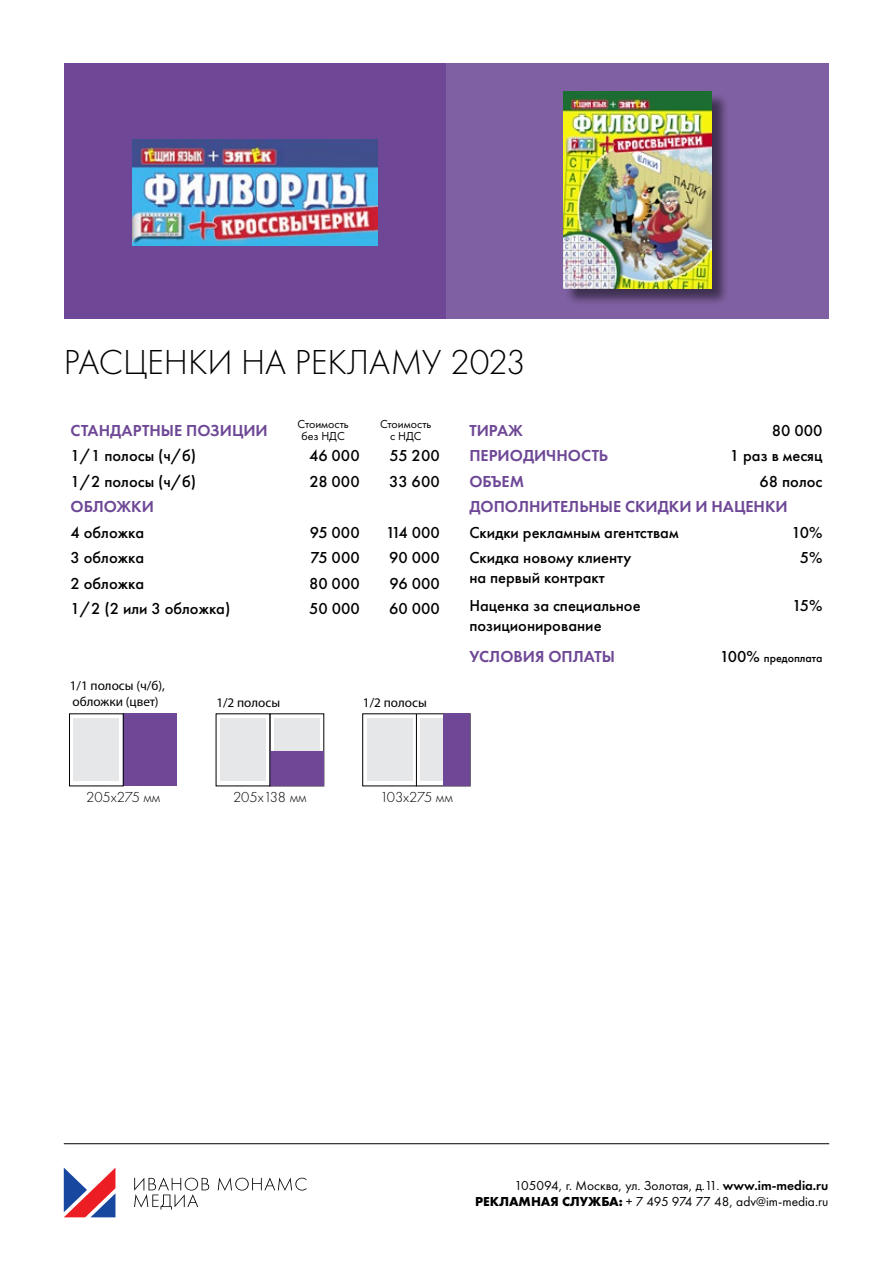
<style>
.page{position:relative;width:893px;height:1263px;background:#fff}
.page>*{position:absolute;margin:0;border:0;box-sizing:border-box;transform-origin:0 0}
.t1{font:300 36px "Futura PT";color:#000}
.t2{font:500 16.5px/19.8px "Futura PT";color:#000}
.t3{font:600 16.5px "Futura PT";color:#6e4896}
.t4{font:300 15px "Futura PT";color:#000}
.t5{font:13.5px/16.2px "Futura PT";color:#000;text-align:right}
.t6{font:13.2px/15.8px "Myriad Pro";color:#000}
.t7{font:12px/12px "Futura PT";color:#000;text-align:center}
.t8{font:500 12px "Futura PT";color:#000}
.s1{font-size:16.5px}
.s2{font-weight:600}
.s3{font-weight:700}
</style>
<div class="page">
<div style="left:64px;top:64px;width:382px;height:255px;background:#6e4896"></div>
<div style="left:446px;top:64px;width:383px;height:255px;background:#7f60a2"></div>
<div style="left:416px;top:714px;width:54px;height:72px;background:linear-gradient(to bottom,#f3f4f4,#f3f4f4)"></div>
<div style="left:416px;top:714px;width:54px;height:72px;border:1px solid #000"></div>
<div style="left:421px;top:718px;width:45px;height:63px;background:#e6e7e8"></div>
<div style="left:274px;top:718px;width:46px;height:63px;background:#e6e7e8"></div>
<div style="left:123px;top:714px;width:54px;height:72px;background:#6e4896"></div>
<div style="left:74px;top:718px;width:45px;height:63px;background:#e6e7e8"></div>
<div style="left:270px;top:752px;width:54px;height:34px;background:#6e4896"></div>
<div style="left:220px;top:718px;width:46px;height:63px;background:#e6e7e8"></div>
<div style="left:443px;top:714px;width:27px;height:72px;background:#6e4896"></div>
<div style="left:367px;top:718px;width:45px;height:63px;background:#e6e7e8"></div>
<img style="left:132px;top:139px;width:245px;height:106px">
<div style="left:565px;top:93px;width:164px;height:213px;background:#000;opacity:.5"></div>
<img style="left:564px;top:92px;width:148px;height:196px">
<svg style="left:64px;top:1168px;width:51px;height:49px"></svg>
<svg style="left:218px;top:1177px;width:88px;height:14px"></svg>
<svg style="left:134px;top:1177px;width:75px;height:32px"></svg>
<hr style="left:64px;top:1143px;width:765px;height:1px;background:#000">
<h1 class="t1" style="left:64px;top:342px;width:463px">РАСЦЕНКИ НА РЕКЛАМУ 2023</h1>
<p class="t3" style="left:71px;top:420px;width:199px">СТАНДАРТНЫЕ ПОЗИЦИИ</p>
<p class="t7" style="left:298px;top:418px;width:53px">Стоимость без НДС</p>
<p class="t7" style="left:380px;top:418px;width:53px">Стоимость с НДС</p>
<p class="t2" style="left:71px;top:446px;width:127px">1/1 полосы (ч/б)</p>
<p class="t2" style="left:309px;top:446px;width:52px">46 000</p>
<p class="t2" style="left:389px;top:446px;width:52px">55 200</p>
<p class="t2" style="left:71px;top:471px;width:127px">1/2 полосы (ч/б)</p>
<p class="t2" style="left:310px;top:471px;width:52px">28 000</p>
<p class="t2" style="left:389px;top:471px;width:52px">33 600</p>
<p class="t3" style="left:71px;top:496px;width:85px">ОБЛОЖКИ</p>
<p class="t2" style="left:71px;top:522px;width:75px">4 обложка</p>
<p class="t2" style="left:310px;top:522px;width:51px">95 000</p>
<p class="t2" style="left:386px;top:522px;width:56px">114 000</p>
<p class="t2" style="left:71px;top:548px;width:75px">3 обложка</p>
<p class="t2" style="left:311px;top:548px;width:51px">75 000</p>
<p class="t2" style="left:389px;top:548px;width:52px">90 000</p>
<p class="t2" style="left:71px;top:573px;width:75px">2 обложка</p>
<p class="t2" style="left:309px;top:573px;width:52px">80 000</p>
<p class="t2" style="left:389px;top:573px;width:52px">96 000</p>
<p class="t2" style="left:71px;top:599px;width:161px">1/2 (2 или 3 обложка)</p>
<p class="t2" style="left:309px;top:599px;width:52px">50 000</p>
<p class="t2" style="left:389px;top:599px;width:52px">60 000</p>
<p class="t6" style="left:70px;top:678px;width:97px">1/1 полосы (ч/б), обложки (цвет)</p>
<p class="t6" style="left:216px;top:695px;width:65px">1/2 полосы</p>
<p class="t6" style="left:363px;top:695px;width:65px">1/2 полосы</p>
<p class="t3" style="left:469px;top:420px;width:55px">ТИРАЖ</p>
<p class="t2" style="left:772px;top:420px;width:52px">80 000</p>
<p class="t3" style="left:469px;top:445px;width:140px">ПЕРИОДИЧНОСТЬ</p>
<p class="t2" style="left:730px;top:446px;width:94px">1 раз в месяц</p>
<p class="t3" style="left:469px;top:471px;width:56px">ОБЪЕМ</p>
<p class="t2" style="left:760px;top:471px;width:64px">68 полос</p>
<p class="t3" style="left:469px;top:496px;width:320px">ДОПОЛНИТЕЛЬНЫЕ СКИДКИ И НАЦЕНКИ</p>
<p class="t2" style="left:469px;top:522px;width:211px">Скидки рекламным агентствам</p>
<p class="t2" style="left:792px;top:522px;width:32px">10%</p>
<p class="t2" style="left:469px;top:548px;width:164px">Cкидка новому клиенту на первый контракт</p>
<p class="t2" style="left:800px;top:548px;width:24px">5%</p>
<p class="t2" style="left:469px;top:595px;width:173px">Наценка за специальное позиционирование</p>
<p class="t2" style="left:792px;top:595px;width:32px">15%</p>
<p class="t3" style="left:469px;top:646px;width:147px">УСЛОВИЯ ОПЛАТЫ</p>
<p class="t8" style="left:720px;top:651px;width:104px"><span class="s1">100%</span> предоплата</p>
<p class="t4" style="left:86px;top:789px;width:76px">205x275 мм</p>
<p class="t4" style="left:233px;top:789px;width:75px">205x138 мм</p>
<p class="t4" style="left:380px;top:789px;width:74px">103x275 мм</p>
<p class="t5" style="left:475px;top:1177px;width:355px">105094, г. Москва, ул. Золотая, д.11. <span class="s2">www.im-media.ru<br></span><span class="s3">РЕКЛАМНАЯ СЛУЖБА:</span> + 7 495 974 77 48, adv@im-media.ru</p>
</div>
